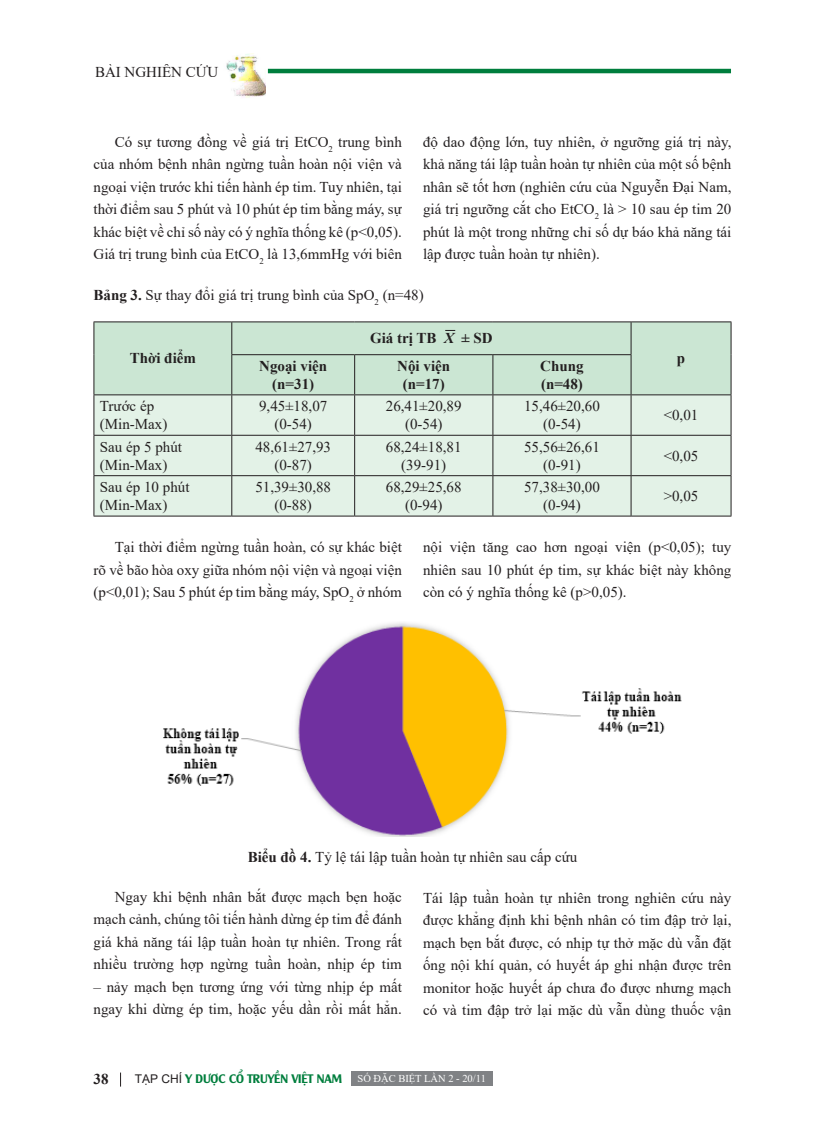
<style>
.page{position:relative;width:825px;height:1144px;background:#fff}
.page>*{position:absolute;margin:0;border:0;box-sizing:border-box;transform-origin:0 0}
.t1{font:15px/22.5px "Times New Roman";color:#231f20;text-align:center}
.t2{font:700 15px/18px "Times New Roman";color:#231f20;text-align:center}
.t3{font:12px "UTM Alexander";color:#007e3d}
.t4{font:10.5px "Times New Roman";color:#fff}
.s1{font-weight:700}
.s2{font-style:italic}
.s3{font-family:"Arial";color:#231f20}
</style>
<div class="page">
<hr style="left:268px;top:69px;width:463px;height:4px;background:#007e3d">
<div style="left:94px;top:63px;width:147px;height:19px;border:2px solid #fff;border-radius:6px"></div>
<img style="left:223px;top:54px;width:42px;height:44px">
<div style="left:351px;top:1071px;width:141px;height:14px;background:#808285"></div>
<svg style="left:120px;top:1072px;width:1px;height:14px"></svg>
<div style="left:95px;top:322px;width:636px;height:72px;background:#cbe6d3"></div>
<div style="left:95px;top:395px;width:636px;height:121px;background:#e3f2e7"></div>
<hr style="left:94px;top:321px;width:138px;height:1px;background:#231f20">
<hr style="left:94px;top:322px;width:1px;height:33px;background:#231f20">
<hr style="left:94px;top:355px;width:1px;height:39px;background:#231f20">
<hr style="left:232px;top:321px;width:123px;height:1px;background:#231f20">
<hr style="left:231px;top:322px;width:1px;height:32px;background:#231f20">
<hr style="left:355px;top:321px;width:138px;height:1px;background:#231f20">
<hr style="left:493px;top:321px;width:138px;height:1px;background:#231f20">
<hr style="left:631px;top:321px;width:100px;height:1px;background:#231f20">
<hr style="left:631px;top:322px;width:1px;height:32px;background:#231f20">
<hr style="left:731px;top:322px;width:1px;height:33px;background:#231f20">
<hr style="left:731px;top:355px;width:1px;height:39px;background:#231f20">
<hr style="left:231px;top:354px;width:124px;height:1px;background:#231f20">
<hr style="left:231px;top:355px;width:1px;height:39px;background:#231f20">
<hr style="left:355px;top:354px;width:138px;height:1px;background:#231f20">
<hr style="left:354px;top:355px;width:1px;height:39px;background:#231f20">
<hr style="left:493px;top:354px;width:138px;height:1px;background:#231f20">
<hr style="left:492px;top:355px;width:1px;height:39px;background:#231f20">
<hr style="left:631px;top:355px;width:1px;height:39px;background:#231f20">
<hr style="left:94px;top:394px;width:138px;height:1px;background:#231f20">
<hr style="left:94px;top:395px;width:1px;height:40px;background:#231f20">
<hr style="left:232px;top:394px;width:123px;height:1px;background:#231f20">
<hr style="left:231px;top:395px;width:1px;height:40px;background:#231f20">
<hr style="left:355px;top:394px;width:138px;height:1px;background:#231f20">
<hr style="left:354px;top:395px;width:1px;height:40px;background:#231f20">
<hr style="left:493px;top:394px;width:138px;height:1px;background:#231f20">
<hr style="left:492px;top:395px;width:1px;height:40px;background:#231f20">
<hr style="left:631px;top:394px;width:100px;height:1px;background:#231f20">
<hr style="left:631px;top:395px;width:1px;height:40px;background:#231f20">
<hr style="left:731px;top:395px;width:1px;height:40px;background:#231f20">
<hr style="left:94px;top:435px;width:138px;height:1px;background:#231f20">
<hr style="left:94px;top:436px;width:1px;height:39px;background:#231f20">
<hr style="left:232px;top:435px;width:123px;height:1px;background:#231f20">
<hr style="left:231px;top:436px;width:1px;height:39px;background:#231f20">
<hr style="left:355px;top:435px;width:138px;height:1px;background:#231f20">
<hr style="left:354px;top:436px;width:1px;height:39px;background:#231f20">
<hr style="left:493px;top:435px;width:138px;height:1px;background:#231f20">
<hr style="left:492px;top:436px;width:1px;height:39px;background:#231f20">
<hr style="left:631px;top:435px;width:100px;height:1px;background:#231f20">
<hr style="left:631px;top:436px;width:1px;height:39px;background:#231f20">
<hr style="left:731px;top:436px;width:1px;height:39px;background:#231f20">
<hr style="left:94px;top:475px;width:138px;height:1px;background:#231f20">
<hr style="left:94px;top:476px;width:1px;height:40px;background:#231f20">
<hr style="left:232px;top:475px;width:123px;height:1px;background:#231f20">
<hr style="left:231px;top:476px;width:1px;height:40px;background:#231f20">
<hr style="left:355px;top:475px;width:138px;height:1px;background:#231f20">
<hr style="left:354px;top:476px;width:1px;height:40px;background:#231f20">
<hr style="left:493px;top:475px;width:138px;height:1px;background:#231f20">
<hr style="left:492px;top:476px;width:1px;height:40px;background:#231f20">
<hr style="left:631px;top:475px;width:100px;height:1px;background:#231f20">
<hr style="left:631px;top:476px;width:1px;height:40px;background:#231f20">
<hr style="left:731px;top:476px;width:1px;height:40px;background:#231f20">
<hr style="left:94px;top:516px;width:138px;height:1px;background:#231f20">
<hr style="left:232px;top:516px;width:123px;height:1px;background:#231f20">
<hr style="left:355px;top:516px;width:138px;height:1px;background:#231f20">
<hr style="left:493px;top:516px;width:138px;height:1px;background:#231f20">
<hr style="left:631px;top:516px;width:100px;height:1px;background:#231f20">
<img style="left:163px;top:623px;width:519px;height:214px">
<p class="t1" style="left:95px;top:61px;width:125px">BÀI NGHIÊN CỨU</p>
<p class="t1" style="left:94px;top:130px;width:310px;text-align:justify;text-indent:21px">Có sự tương đồng về giá trị EtCO<sub>2</sub> trung bình của nhóm bệnh nhân ngừng tuần hoàn nội viện và ngoại viện trước khi tiến hành ép tim. Tuy nhiên, tại thời điểm sau 5 phút và 10 phút ép tim bằng máy, sự khác biệt về chỉ số này có ý nghĩa thống kê (p&lt;0,05).<br>Giá trị trung bình của EtCO<sub>2</sub> là 13,6mmHg với biên</p>
<p class="t1" style="left:423px;top:130px;width:310px;text-align:justify">độ dao động lớn, tuy nhiên, ở ngưỡng giá trị này, khả năng tái lập tuần hoàn tự nhiên của một số bệnh nhân sẽ tốt hơn (nghiên cứu của Nguyễn Đại Nam, giá trị ngưỡng cắt cho EtCO<sub>2</sub> là &gt; 10 sau ép tim 20 phút là một trong những chỉ số dự báo khả năng tái lập được tuần hoàn tự nhiên).</p>
<p class="t1" style="left:94px;top:283px;width:332px"><span class="s1">Bảng 3.</span> Sự thay đổi giá trị trung bình của SpO<sub>2</sub> (n=48)</p>
<p class="t2" style="left:130px;top:349px;width:68px">Thời điểm</p>
<p class="t2" style="left:370px;top:329px;width:124px">Giá trị TB <span class="s2">X</span> ± SD</p>
<p class="t2" style="left:259px;top:356px;width:69px">Ngoại viện (n=31)</p>
<p class="t2" style="left:397px;top:356px;width:54px">Nội viện (n=17)</p>
<p class="t2" style="left:540px;top:356px;width:45px;text-align:left">Chung (n=48)</p>
<p class="t2" style="left:677px;top:349px;width:10px">p</p>
<p class="t1" style="left:100px;top:397px;width:69px;line-height:18px;text-align:left">Trước ép (Min-Max)</p>
<p class="t1" style="left:259px;top:397px;width:70px;line-height:18px">9,45±18,07 (0-54)</p>
<p class="t1" style="left:386px;top:397px;width:77px;line-height:18px">26,41±20,89 (0-54)</p>
<p class="t1" style="left:524px;top:397px;width:77px;line-height:18px">15,46±20,60 (0-54)</p>
<p class="t1" style="left:664px;top:403px;width:36px">&lt;0,01</p>
<p class="t1" style="left:100px;top:437px;width:84px;line-height:18px;text-align:left">Sau ép 5 phút (Min-Max)</p>
<p class="t1" style="left:255px;top:437px;width:77px;line-height:18px">48,61±27,93 (0-87)</p>
<p class="t1" style="left:386px;top:437px;width:77px;line-height:18px">68,24±18,81 (39-91)</p>
<p class="t1" style="left:524px;top:437px;width:77px;line-height:18px">55,56±26,61 (0-91)</p>
<p class="t1" style="left:664px;top:444px;width:36px">&lt;0,05</p>
<p class="t1" style="left:100px;top:477px;width:91px;line-height:18px;text-align:left">Sau ép 10 phút (Min-Max)</p>
<p class="t1" style="left:255px;top:477px;width:77px;line-height:18px">51,39±30,88 (0-88)</p>
<p class="t1" style="left:386px;top:477px;width:77px;line-height:18px">68,29±25,68 (0-94)</p>
<p class="t1" style="left:524px;top:477px;width:77px;line-height:18px">57,38±30,00 (0-94)</p>
<p class="t1" style="left:664px;top:484px;width:36px">&gt;0,05</p>
<p class="t1" style="left:94px;top:536px;width:310px;text-align:justify;text-indent:21px">Tại thời điểm ngừng tuần hoàn, có sự khác biệt rõ về bão hòa oxy giữa nhóm nội viện và ngoại viện (p&lt;0,01); Sau 5 phút ép tim bằng máy, SpO<sub>2</sub> ở nhóm</p>
<p class="t1" style="left:423px;top:535px;width:310px;text-align:justify">nội viện tăng cao hơn ngoại viện (p&lt;0,05); tuy nhiên sau 10 phút ép tim, sự khác biệt này không còn có ý nghĩa thống kê (p&gt;0,05).</p>
<p class="t1" style="left:248px;top:846px;width:331px"><span class="s1">Biểu đồ 4.</span> Tỷ lệ tái lập tuần hoàn tự nhiên sau cấp cứu</p>
<p class="t1" style="left:94px;top:885px;width:310px;text-align:justify;text-indent:21px">Ngay khi bệnh nhân bắt được mạch bẹn hoặc mạch cảnh, chúng tôi tiến hành dừng ép tim để đánh giá khả năng tái lập tuần hoàn tự nhiên. Trong rất nhiều trường hợp ngừng tuần hoàn, nhịp ép tim</p>
<p class="t1" style="left:94px;top:975px;width:310px;text-align:left">– nảy mạch bẹn tương ứng với từng nhịp ép mất ngay khi dừng ép tim, hoặc yếu dần rồi mất hẳn.</p>
<p class="t1" style="left:423px;top:886px;width:310px;text-align:justify">Tái lập tuần hoàn tự nhiên trong nghiên cứu này được khẳng định khi bệnh nhân có tim đập trở lại, mạch bẹn bắt được, có nhịp tự thở mặc dù vẫn đặt ống nội khí quản, có huyết áp ghi nhận được trên monitor hoặc huyết áp chưa đo được nhưng mạch có và tim đập trở lại mặc dù vẫn dùng thuốc vận</p>
<p class="t2" style="left:94px;top:1070px;width:16px">38</p>
<p class="t3" style="left:135px;top:1070px;width:209px"><span class="s3">TẠP CHÍ</span> Y DƯỢC CỔ TRUYỀN VIỆT NAM</p>
<p class="t4" style="left:358px;top:1071px;width:130px">SỐ ĐẶC BIỆT LẦN 2 - 20/11</p>
</div>
